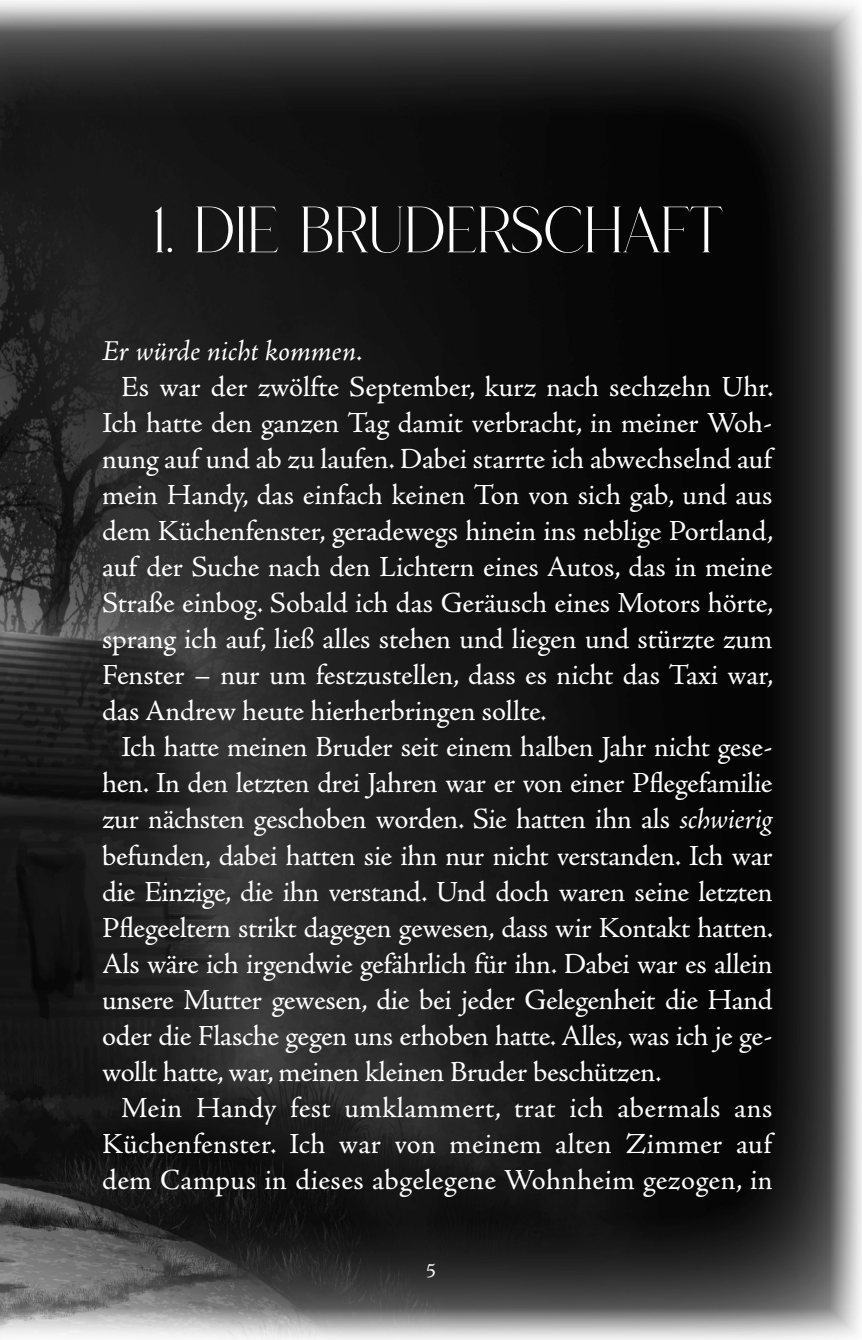
<style>
.page{position:relative;width:862px;height:1340px;background:#fff}
.page>*{position:absolute;margin:0;border:0;box-sizing:border-box;transform-origin:0 0}
.t1{font:65.25px "Roseritta Standard";color:#fff}
.t2{font:29.25px/36px "Adobe Jenson Pro";letter-spacing:-.005em;color:#fff;text-align:justify}
.t3{font:italic 29.25px "Adobe Jenson Pro";letter-spacing:-.005em;color:#fff}
.t4{font:20.25px "Adobe Jenson Pro";color:#fff}
.s1{font-style:italic}
</style>
<div class="page">
<img style="left:0;top:1px;width:861px;height:1338px">
<h1 class="t1" style="left:152px;top:195px;width:572px">1. DIE BRUDERSCHAFT</h1>
<p class="t3" style="left:102px;top:334px;width:262px">Er würde nicht kommen.</p>
<p class="t2" style="left:102px;top:369px;width:672px;text-indent:19px">Es war der zwölfte September, kurz nach sechzehn Uhr.<br>Ich hatte den ganzen Tag damit verbracht, in meiner Woh&shy;nung auf und ab zu laufen. Dabei starrte ich abwechselnd auf mein Handy, das einfach keinen Ton von sich gab, und aus dem Küchenfenster, geradewegs hinein ins neblige Portland, auf der Suche nach den Lichtern eines Autos, das in meine Straße einbog. Sobald ich das Geräusch eines Motors hörte, sprang ich auf, ließ alles stehen und liegen und stürzte zum Fenster – nur um festzustellen, dass es nicht das Taxi war, das Andrew heute hierherbringen sollte.</p>
<p class="t2" style="left:102px;top:729px;width:672px;text-indent:19px">Ich hatte meinen Bruder seit einem halben Jahr nicht gese&shy;hen. In den letzten drei Jahren war er von einer Pflegefamilie zur nächsten geschoben worden. Sie hatten ihn als <span class="s1">schwierig </span>befunden, dabei hatten sie ihn nur nicht verstanden. Ich war die Einzige, die ihn verstand. Und doch waren seine letzten Pflegeeltern strikt dagegen gewesen, dass wir Kontakt hatten.<br>Als wäre ich irgendwie gefährlich für ihn. Dabei war es allein unsere Mutter gewesen, die bei jeder Gelegenheit die Hand oder die Flasche gegen uns erhoben hatte. Alles, was ich je ge&shy;wollt hatte, war, meinen kleinen Bruder beschützen.</p>
<p class="t2" style="left:102px;top:1090px;width:671px;text-indent:19px">Mein Handy fest umklammert, trat ich abermals ans Küchenfenster. Ich war von meinem alten Zimmer auf dem Campus in dieses abgelegene Wohnheim gezogen, in</p>
<p class="t4" style="left:426px;top:1258px;width:11px">5</p>
</div>
